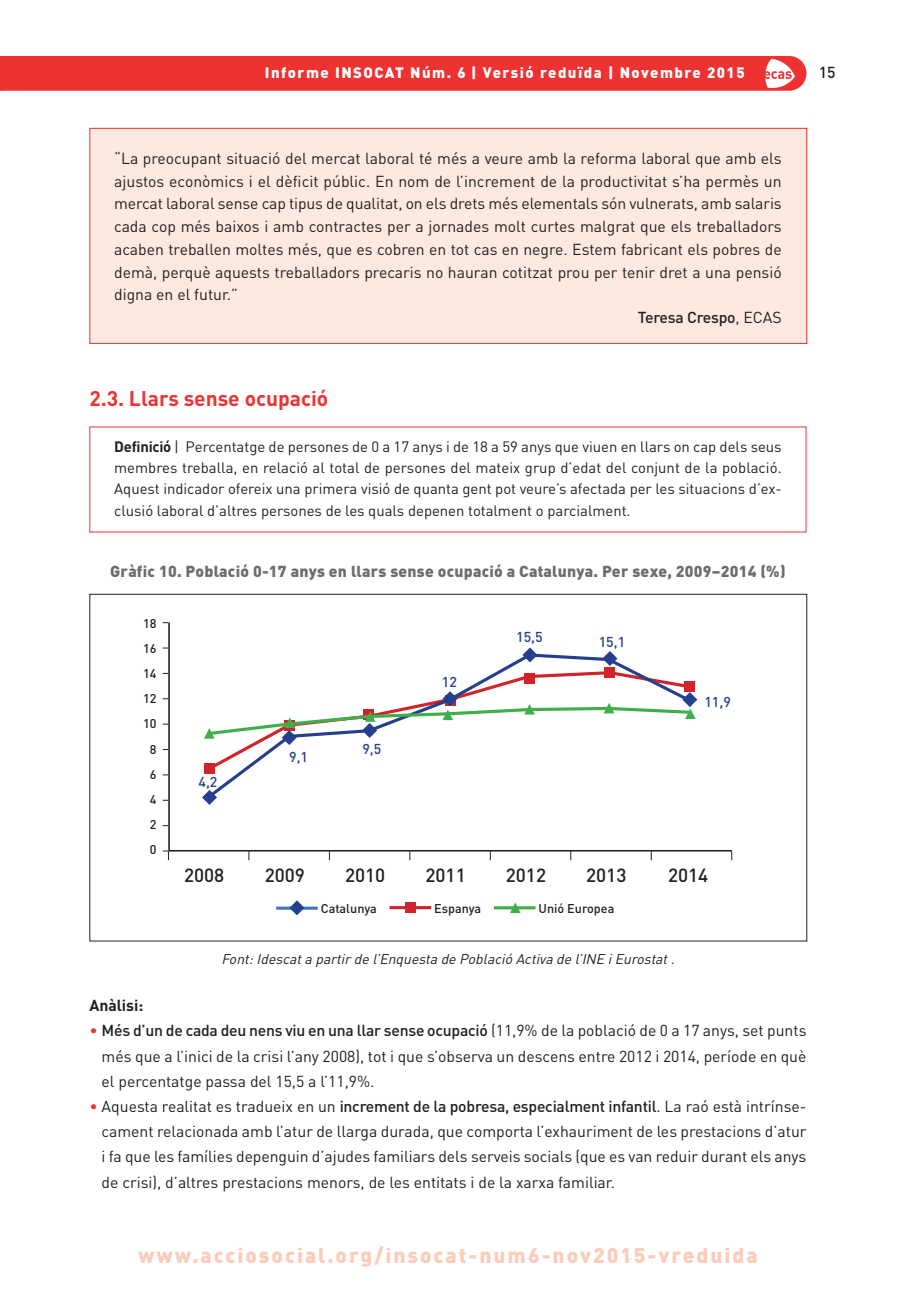
<style>
.page{position:relative;width:918px;height:1300px;background:#fff}
.page>*{position:absolute;margin:0;border:0;box-sizing:border-box;transform-origin:0 0}
.t1{font:900 21px "DIN";letter-spacing:.095em;color:#fbccba}
.t2{font:700 21px "DIN";color:#ee3231}
.t3{font:500 18.9px "DIN";color:#231f20}
.t4{font:15.75px/25.2px "DIN";color:#231f20;text-align:justify}
.t5{font:900 15.75px "DIN";letter-spacing:.015em;color:#6c6d70}
.t6{font:500 15.75px "DIN";letter-spacing:-.015em;color:#231f20}
.t7{font:700 15.75px "DIN";color:#231f20}
.t8{font:14.88px/21px "DIN";color:#231f20;text-align:justify}
.t9{font:900 14.88px "DIN";letter-spacing:.1em;color:#fff}
.t10{font:500 14.17px "DIN";color:#253f8f}
.t11{font:italic 14px "DIN";color:#231f20}
.t12{font:500 12.6px/25.2px "DIN";color:#231f20;text-align:center}
.s1{font-weight:400}
.s2{font-weight:700}
.s3{color:#ee3231}
.s4{font-weight:500}
</style>
<div class="page">
<div style="left:90px;top:129px;width:716px;height:214px;background:#fde9e0"></div>
<div style="left:89px;top:128px;width:718px;height:216px;border:1px solid #ee3231"></div>
<div style="left:0;top:56px;width:806px;height:35px;background:#ee3231"></div>
<svg style="left:276px;top:906px;width:42px;height:4px"></svg>
<svg style="left:289px;top:900px;width:15px;height:15px"></svg>
<hr style="left:389px;top:906px;width:42px;height:3px;background:#d1232a">
<div style="left:405px;top:902px;width:11px;height:11px;background:#d1232a"></div>
<hr style="left:494px;top:906px;width:41px;height:3px;background:#40ae49">
<svg style="left:510px;top:902px;width:10px;height:11px"></svg>
<svg style="left:163px;top:851px;width:6px;height:9px"></svg>
<svg style="left:167px;top:622px;width:566px;height:230px"></svg>
<p class="t9" style="left:265px;top:64px;width:481px">Informe INSOCAT Núm. 6 | Versió reduïda | Novembre 2015</p>
<p class="t6" style="left:819px;top:64px;width:18px">15</p>
<p class="t4" style="left:114px;top:146px;width:669px">“La preocupant situació del mercat laboral té més a veure amb la reforma laboral que amb els</p>
<p class="t4" style="left:114px;top:169px;width:669px">ajustos econòmics i el dèficit públic. En nom de l’increment de la productivitat s’ha permès un</p>
<p class="t4" style="left:114px;top:191px;width:669px">mercat laboral sense cap tipus de qualitat, on els drets més elementals són vulnerats, amb salaris</p>
<p class="t4" style="left:114px;top:214px;width:669px">cada cop més baixos i amb contractes per a jornades molt curtes malgrat que els treballadors</p>
<p class="t4" style="left:114px;top:237px;width:669px">acaben treballen moltes més, que es cobren en tot cas en negre. Estem fabricant els pobres de</p>
<p class="t4" style="left:114px;top:260px;width:669px">demà, perquè aquests treballadors precaris no hauran cotitzat prou per tenir dret a una pensió</p>
<p class="t4" style="left:114px;top:282px;width:125px">digna en el futur.”</p>
<p class="t6" style="left:637px;top:309px;width:145px">Teresa Crespo<span class="s1">, ECAS</span></p>
<h1 class="t2" style="left:89px;top:387px;width:240px">2.3. Llars sense ocupació</h1>
<p class="t8" style="left:114px;top:437px;width:669px"><span class="s2">Definició</span> | Percentatge de persones de 0 a 17 anys i de 18 a 59 anys que viuen en llars on cap dels seus membres treballa, en relació al total de persones del mateix grup d’edat del conjunt de la població.<br>Aquest indicador ofereix una primera visió de quanta gent pot veure’s afectada per les situacions d’ex&shy;clusió laboral d’altres persones de les quals depenen totalment o parcialment.</p>
<p class="t5" style="left:110px;top:562px;width:677px">Gràfic 10. Població 0-17 anys en llars sense ocupació a Catalunya. Per sexe, 2009–2014 (%)</p>
<p class="t12" style="left:143px;top:611px;width:15px">18<br>16<br>14<br>12<br>10<br>8<br>6<br>4<br>2<br>0</p>
<p class="t10" style="left:198px;top:774px;width:20px">4,2</p>
<p class="t10" style="left:289px;top:748px;width:20px">9,1</p>
<p class="t10" style="left:362px;top:741px;width:20px">9,5</p>
<p class="t10" style="left:442px;top:673px;width:17px">12</p>
<p class="t10" style="left:516px;top:629px;width:28px">15,5</p>
<p class="t10" style="left:599px;top:633px;width:28px">15,1</p>
<p class="t10" style="left:704px;top:694px;width:28px">11,9</p>
<p class="t3" style="left:184px;top:864px;width:42px">2008</p>
<p class="t3" style="left:265px;top:864px;width:42px">2009</p>
<p class="t3" style="left:345px;top:864px;width:42px">2010</p>
<p class="t3" style="left:425px;top:864px;width:42px">2011</p>
<p class="t3" style="left:506px;top:864px;width:42px">2012</p>
<p class="t3" style="left:586px;top:864px;width:42px">2013</p>
<p class="t3" style="left:668px;top:864px;width:42px">2014</p>
<p class="t12" style="left:321px;top:896px;width:58px">Catalunya</p>
<p class="t12" style="left:434px;top:896px;width:49px">Espanya</p>
<p class="t12" style="left:538px;top:896px;width:77px">Unió Europea</p>
<p class="t11" style="left:221px;top:951px;width:457px">Font: Idescat a partir de l’Enquesta de Població Activa de l’INE i Eurostat .</p>
<p class="t7" style="left:89px;top:996px;width:55px">Anàlisi:</p>
<p class="t4" style="left:102px;top:1018px;width:706px;text-indent:-12px"><span class="s3">•</span> <span class="s4">Més d’un de cada deu nens viu en una llar sense ocupació</span> (11,9% de la població de 0 a 17 anys, set punts més que a l’inici de la crisi l’any 2008), tot i que s’observa un descens entre 2012 i 2014, període en què el percentatge passa del 15,5 a l’11,9%.</p>
<p class="t4" style="left:102px;top:1094px;width:706px;text-indent:-12px"><span class="s3">•</span> Aquesta realitat es tradueix en un <span class="s4">increment de la pobresa, especialment infantil</span>. La raó està intrínse&shy;cament relacionada amb l’atur de llarga durada, que comporta l’exhauriment de les prestacions d’atur i fa que les famílies depenguin d’ajudes familiars dels serveis socials (que es van reduir durant els anys de crisi), d’altres prestacions menors, de les entitats i de la xarxa familiar.</p>
<h1 class="t1" style="left:138px;top:1243px;width:621px">www.acciosocial.org/insocat-num6-nov2015-vreduida</h1>
</div>
